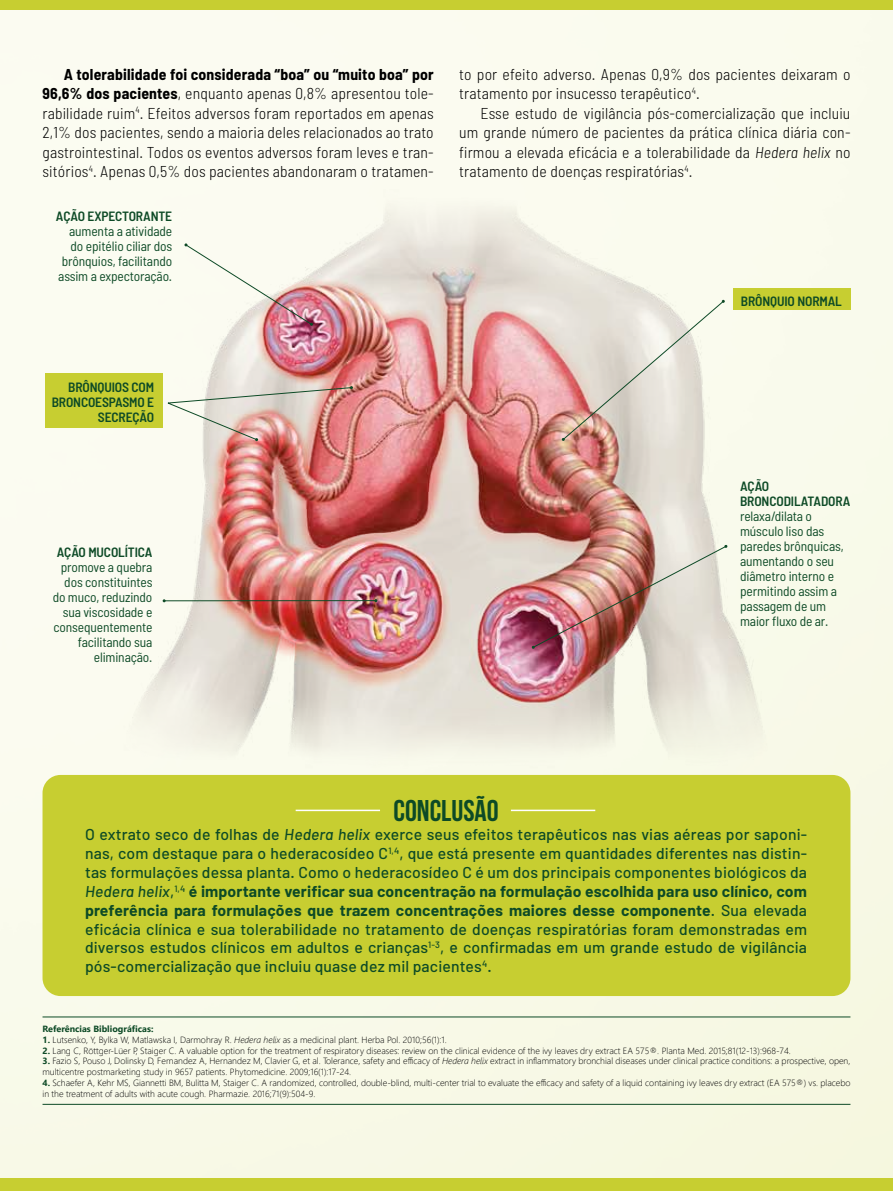
<style>
.page{position:relative;width:893px;height:1191px;background:#fff}
.page>*{position:absolute;margin:0;border:0;box-sizing:border-box;transform-origin:0 0}
.t1{font:700 30px "Bebas Neue";color:#0d4a26}
.t2{font:500 15.75px/18.9px "Barlow";letter-spacing:.01em;color:#0d4a26;text-align:justify}
.t3{font:300 semi-condensed 15.75px/19.5px "Barlow";letter-spacing:.01em;color:#000;text-align:justify}
.t4{font:semi-condensed 13.5px/15px "Barlow";letter-spacing:-.01em;color:#0d4a26;text-align:right}
.t5{font:600 semi-condensed 13.5px/15px "Barlow";letter-spacing:-.01em;color:#0d4a26}
.t6{font:300 9px/10.8px "Segoe UI";color:#000}
.t7{font:700 9px "Segoe UI";color:#0d4a26}
.s1{font-weight:700}
.s2{font-style:italic}
.s3{font-weight:700;color:#0d4a26}
</style>
<div class="page">
<img style="left:0;top:10px;width:893px;height:1168px">
<img style="left:37px;top:190px;width:824px;height:582px">
<div style="left:0;top:1178px;width:893px;height:13px;background:#c7ce31"></div>
<div style="left:0;top:0;width:893px;height:10px;background:#c7ce31"></div>
<div style="left:43px;top:775px;width:807px;height:221px;background:#c7ce31;border-radius:18px"></div>
<hr style="left:296px;top:809px;width:84px;height:2px;background:#fff">
<hr style="left:511px;top:809px;width:84px;height:2px;background:#fff">
<hr style="left:43px;top:1104px;width:807px;height:1px;background:#0d4a26">
<hr style="left:43px;top:1016px;width:807px;height:1px;background:#0d4a26">
<hr style="left:164px;top:600px;width:212px;height:1px;background:#0d4a26">
<img style="left:165px;top:386px;width:188px;height:55px">
<svg style="left:562px;top:300px;width:163px;height:141px;background:#e3d9d0"></svg>
<img style="left:184px;top:243px;width:129px;height:83px">
<img style="left:532px;top:544px;width:196px;height:105px">
<div style="left:45px;top:373px;width:118px;height:54px;background:#c7ce31"></div>
<div style="left:733px;top:288px;width:117px;height:22px;background:#c7ce31"></div>
<p class="t3" style="left:43px;top:64px;width:393px;text-indent:21px"><span class="s1">A tolerabilidade foi considerada “boa” ou “muito boa” por 96,6% dos pacientes</span>, enquanto apenas 0,8% apresentou tole&shy;rabilidade ruim<sup>4</sup>. Efeitos adversos foram reportados em apenas 2,1% dos pacientes, sendo a maioria deles relacionados ao trato gastrointestinal. Todos os eventos adversos foram leves e tran&shy;sitórios<sup>4</sup>. Apenas 0,5% dos pacientes abandonaram o tratamen-</p>
<h2 class="t3" style="left:459px;top:64px;width:393px">to por efeito adverso. Apenas 0,9% dos pacientes deixaram o tratamento por insucesso terapêutico<sup>4</sup>.</h2>
<h2 class="t3" style="left:459px;top:103px;width:393px;text-indent:21px">Esse estudo de vigilância pós-comercialização que incluiu um grande número de pacientes da prática clínica diária con&shy;firmou a elevada eficácia e a tolerabilidade da <span class="s2">Hedera helix</span> no tratamento de doenças respiratórias<sup>4</sup>.</h2>
<h3 class="t5" style="left:56px;top:208px;width:118px">AÇÃO EXPECTORANTE</h3>
<h3 class="t4" style="left:58px;top:223px;width:115px">aumenta a atividade do epitélio ciliar dos brônquios, facilitando assim a expectoração.</h3>
<h3 class="t5" style="left:52px;top:379px;width:104px;text-align:right">BRÔNQUIOS COM<br>BRONCOESPASMO E<br>SECREÇÃO</h3>
<h3 class="t5" style="left:57px;top:544px;width:97px">AÇÃO MUCOLÍTICA</h3>
<h3 class="t4" style="left:53px;top:559px;width:101px">promove a quebra dos constituintes do muco, reduzindo sua viscosidade e consequentemente facilitando sua eliminação.</h3>
<h3 class="t5" style="left:741px;top:293px;width:103px">BRÔNQUIO NORMAL</h3>
<h3 class="t5" style="left:740px;top:478px;width:112px">AÇÃO<br>BRONCODILATADORA</h3>
<h3 class="t4" style="left:740px;top:508px;width:105px;text-align:left">relaxa/dilata o músculo liso das paredes brônquicas, aumentando o seu diâmetro interno e permitindo assim a passagem de um maior fluxo de ar.</h3>
<h1 class="t1" style="left:393px;top:794px;width:107px">CONCLUSÃO</h1>
<p class="t2" style="left:85px;top:824px;width:724px">O extrato seco de folhas de <span class="s2">Hedera helix</span> exerce seus efeitos terapêuticos nas vias aéreas por saponi&shy;nas, com destaque para o hederacosídeo C<sup>1,4</sup>, que está presente em quantidades diferentes nas distin&shy;tas formulações dessa planta. Como o hederacosídeo C é um dos principais componentes biológicos da <span class="s2">Hedera helix</span>,<sup>1,4</sup> <span class="s1">é importante verificar sua concentração na formulação escolhida para uso clínico, com preferência para formulações que trazem concentrações maiores desse componente</span>. Sua elevada eficácia clínica e sua tolerabilidade no tratamento de doenças respiratórias foram demonstradas em diversos estudos clínicos em adultos e crianças<sup>1-3</sup>, e confirmadas em um grande estudo de vigilância pós-comercialização que incluiu quase dez mil pacientes<sup>4</sup>.</p>
<p class="t7" style="left:43px;top:1020px;width:112px">Referências Bibliográficas:</p>
<p class="t6" style="left:43px;top:1033px;width:406px"><span class="s3">1.</span> Lutsenko, Y, Bylka W, Matlawska I, Darmohray R. <span class="s2">Hedera helix</span> as a medicinal plant. Herba Pol. 2010;56(1):1.</p>
<p class="t6" style="left:43px;top:1044px;width:750px"><span class="s3">2.</span> Lang C, Röttger-Lüer P, Staiger C. A valuable option for the treatment of respiratory diseases: review on the clinical evidence of the ivy leaves dry extract EA 575®. Planta Med. 2015;81(12-13):968-74.</p>
<p class="t6" style="left:43px;top:1055px;width:809px"><span class="s3">3.</span> Fazio S, Pouso J, Dolinsky D, Fernandez A, Hernandez M, Clavier G, et al. Tolerance, safety and efficacy of <span class="s2">Hedera helix</span> extract in inflammatory bronchial diseases under clinical practice conditions: a prospective, open, multicentre postmarketing study in 9657 patients. Phytomedicine. 2009;16(1):17-24.</p>
<p class="t6" style="left:43px;top:1076px;width:809px"><span class="s3">4.</span> Schaefer A, Kehr MS, Giannetti BM, Bulitta M, Staiger C. A randomized, controlled, double-blind, multi-center trial to evaluate the efficacy and safety of a liquid containing ivy leaves dry extract (EA 575®) vs. placebo in the treatment of adults with acute cough. Pharmazie. 2016;71(9):504-9.</p>
</div>
